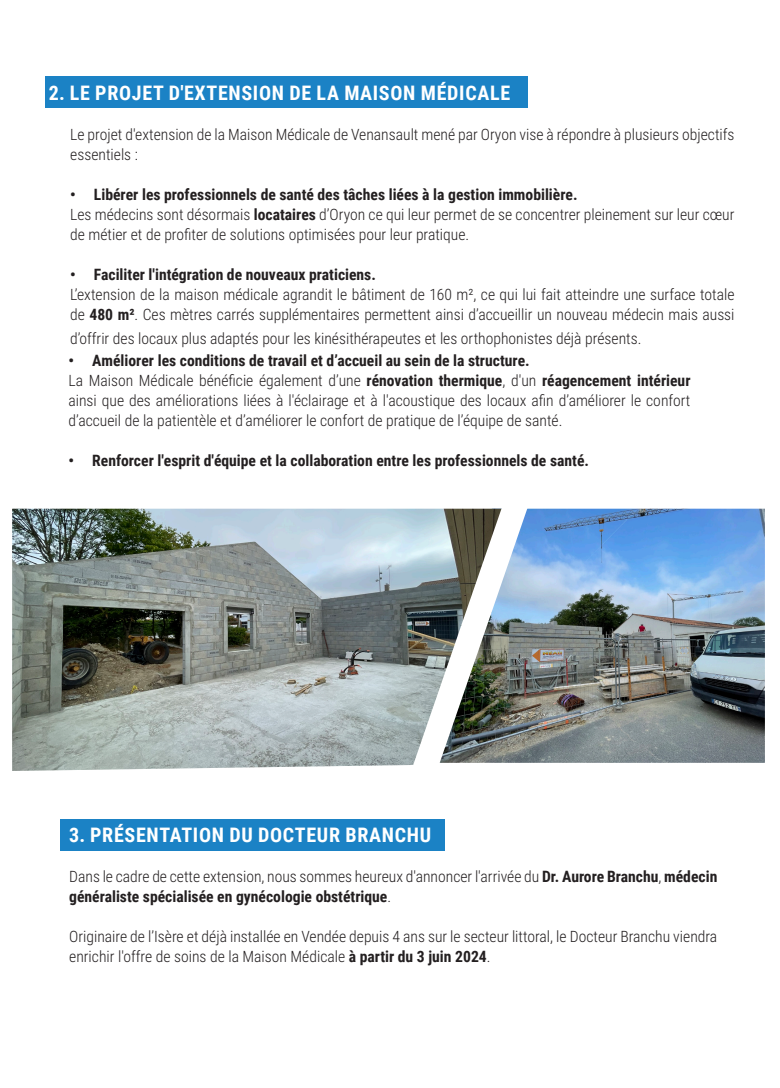
<style>
.page{position:relative;width:780px;height:1088px;background:#fff}
.page>*{position:absolute;margin:0;border:0;box-sizing:border-box;transform-origin:0 0}
.t1{font:700 20px "Roboto Condensed";letter-spacing:.035em;color:#fff}
.t2{font:300 15.62px/20px "Roboto Condensed";color:#231f20}
.t3{font:700 15.62px/20px "Roboto Condensed";color:#231f20}
.s1{font-weight:700}
.s2{font-weight:300}
</style>
<div class="page">
<div style="left:45px;top:76px;width:483px;height:32px;background:#1b82c5"></div>
<img style="left:529px;top:509px;width:235px;height:254px">
<img style="left:12px;top:509px;width:370px;height:262px">
<img style="left:382px;top:508px;width:147px;height:343px">
<div style="left:60px;top:819px;width:385px;height:31px;background:#1b82c5"></div>
<p class="t1" style="left:49px;top:79px;width:462px">2. LE PROJET D'EXTENSION DE LA MAISON MÉDICALE</p>
<p class="t2" style="left:70px;top:124px;width:665px">Le projet d'extension de la Maison Médicale de Venansault mené par Oryon vise à répondre à plusieurs objectifs essentiels :</p>
<p class="t3" style="left:70px;top:184px;width:509px">• Libérer les professionnels de santé des tâches liées à la gestion immobilière.</p>
<p class="t2" style="left:70px;top:204px;width:665px">Les médecins sont désormais <span class="s1">locataires</span> d’Oryon ce qui leur permet de se concentrer pleinement sur leur cœur de métier et de profiter de solutions optimisées pour leur pratique.</p>
<p class="t3" style="left:70px;top:264px;width:307px">• Faciliter l'intégration de nouveaux praticiens.</p>
<p class="t2" style="left:70px;top:284px;width:665px">L’extension de la maison médicale agrandit le bâtiment de 160 m², ce qui lui fait atteindre une surface totale de <span class="s1">480 m²</span>. Ces mètres carrés supplémentaires permettent ainsi d’accueillir un nouveau médecin mais aussi</p>
<p class="t2" style="left:70px;top:328px;width:572px">d’offrir des locaux plus adaptés pour les kinésithérapeutes et les orthophonistes déjà présents.</p>
<p class="t3" style="left:68px;top:350px;width:463px">• Améliorer les conditions de travail et d’accueil au sein de la structure.</p>
<p class="t2" style="left:68px;top:370px;width:623px;text-align:justify">La Maison Médicale bénéficie également d’une <span class="s1">rénovation thermique</span>, d'un <span class="s1">réagencement intérieur </span>ainsi que des améliorations liées à l'éclairage et à l'acoustique des locaux afin d’améliorer le confort d’accueil de la patientèle et d’améliorer le confort de pratique de l’équipe de santé.</p>
<p class="t3" style="left:68px;top:450px;width:522px">• Renforcer l'esprit d'équipe et la collaboration entre les professionnels de santé.</p>
<p class="t1" style="left:69px;top:820px;width:363px">3. PRÉSENTATION DU DOCTEUR BRANCHU</p>
<p class="t3" style="left:69px;top:865px;width:649px"><span class="s2">Dans le cadre de cette extension, nous sommes heureux d'annoncer l'arrivée du</span> Dr. Aurore Branchu<span class="s2">,</span> médecin généraliste spécialisée en gynécologie obstétrique<span class="s2">.</span></p>
<p class="t2" style="left:69px;top:925px;width:649px">Originaire de l’Isère et déjà installée en Vendée depuis 4 ans sur le secteur littoral, le Docteur Branchu viendra enrichir l'offre de soins de la Maison Médicale <span class="s1">à partir du 3 juin 2024</span>.</p>
</div>
